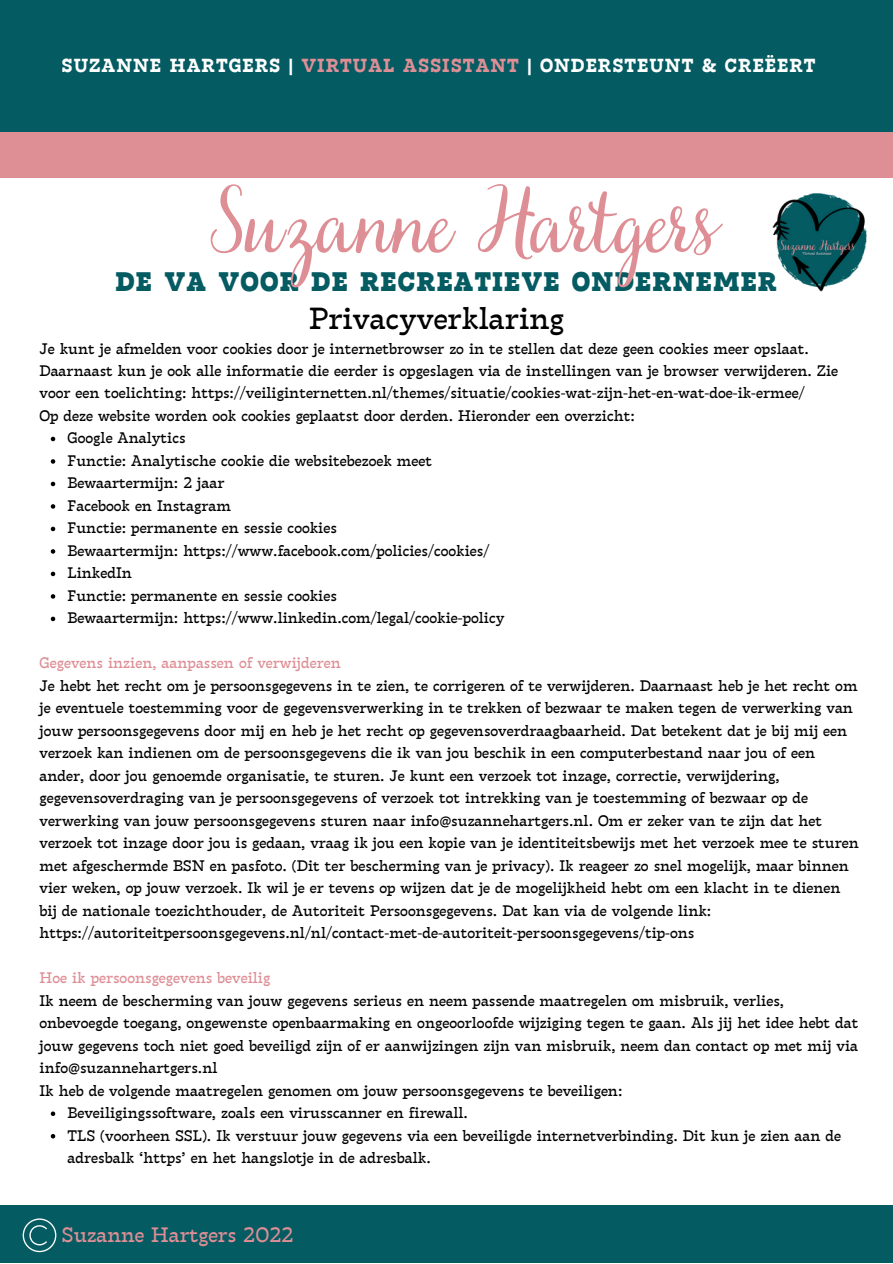
<style>
.page{position:relative;width:893px;height:1264px;background:#fff}
.page>*{position:absolute;margin:0;border:0;box-sizing:border-box;transform-origin:0 0}
.t1{font:83.85px "Very Berry Pro";color:#de8e95}
.t2{font:33px "Tarif";color:#000}
.t3{font:800 28.95px "Tarif";letter-spacing:.04em;color:#045b62}
.t4{font:22.5px "Tarif";color:#de8e95}
.t5{font:700 20.4px "Tarif";letter-spacing:.05em;color:#fff}
.t6{font:16.5px/22.5px "Tarif";color:#000}
.t7{font:16.5px "Tarif";color:#de8e95}
.s1{color:#de8e95}
</style>
<div class="page">
<div style="left:0;top:9px;width:892px;height:168px;background:#de8e95"></div>
<div style="left:0;top:0;width:892px;height:132px;background:#045b62"></div>
<div style="left:0;top:1205px;width:892px;height:57px;background:#045b62"></div>
<img style="left:733px;top:177px;width:159px;height:115px">
<svg style="left:51px;top:437px;width:4px;height:4px"></svg>
<svg style="left:51px;top:459px;width:4px;height:4px"></svg>
<svg style="left:51px;top:481px;width:4px;height:5px"></svg>
<svg style="left:51px;top:504px;width:4px;height:4px"></svg>
<svg style="left:51px;top:526px;width:4px;height:5px"></svg>
<svg style="left:51px;top:549px;width:4px;height:4px"></svg>
<svg style="left:51px;top:571px;width:4px;height:5px"></svg>
<svg style="left:51px;top:594px;width:4px;height:4px"></svg>
<svg style="left:51px;top:616px;width:4px;height:5px"></svg>
<svg style="left:51px;top:1111px;width:4px;height:4px"></svg>
<svg style="left:51px;top:1134px;width:4px;height:4px"></svg>
<svg style="left:23px;top:1218px;width:33px;height:34px"></svg>
<p class="t5" style="left:62px;top:54px;width:755px">SUZANNE HARTGERS | <span class="s1">VIRTUAL ASSISTANT</span> | ONDERSTEUNT &amp; CREËERT</p>
<h1 class="t1" style="left:209px;top:166px;width:507px">Suzanne Hartgers</h1>
<h2 class="t2" style="left:309px;top:299px;width:256px">Privacyverklaring</h2>
<h3 class="t3" style="left:115px;top:264px;width:663px">DE VA VOOR DE RECREATIEVE ONDERNEMER</h3>
<p class="t6" style="left:40px;top:337px;width:800px">Je kunt je afmelden voor cookies door je internetbrowser zo in te stellen dat deze geen cookies meer opslaat.<br>Daarnaast kun je ook alle informatie die eerder is opgeslagen via de instellingen van je browser verwijderen. Zie voor een toelichting: https://veiliginternetten.nl/themes/situatie/cookies-wat-zijn-het-en-wat-doe-ik-ermee/<br>Op deze website worden ook cookies geplaatst door derden. Hieronder een overzicht:</p>
<p class="t6" style="left:68px;top:427px;width:438px">Google Analytics<br>Functie: Analytische cookie die websitebezoek meet Bewaartermijn: 2 jaar<br>Facebook en Instagram<br>Functie: permanente en sessie cookies<br>Bewaartermijn: https://www.facebook.com/policies/cookies/ LinkedIn<br>Functie: permanente en sessie cookies<br>Bewaartermijn: https://www.linkedin.com/legal/cookie-policy</p>
<p class="t7" style="left:40px;top:653px;width:303px">Gegevens inzien, aanpassen of verwijderen</p>
<p class="t6" style="left:40px;top:674px;width:820px">Je hebt het recht om je persoonsgegevens in te zien, te corrigeren of te verwijderen. Daarnaast heb je het recht om je eventuele toestemming voor de gegevensverwerking in te trekken of bezwaar te maken tegen de verwerking van jouw persoonsgegevens door mij en heb je het recht op gegevensoverdraagbaarheid. Dat betekent dat je bij mij een verzoek kan indienen om de persoonsgegevens die ik van jou beschik in een computerbestand naar jou of een ander, door jou genoemde organisatie, te sturen. Je kunt een verzoek tot inzage, correctie, verwijdering, gegevensoverdraging van je persoonsgegevens of verzoek tot intrekking van je toestemming of bezwaar op de verwerking van jouw persoonsgegevens sturen naar info@suzannehartgers.nl. Om er zeker van te zijn dat het verzoek tot inzage door jou is gedaan, vraag ik jou een kopie van je identiteitsbewijs met het verzoek mee te sturen met afgeschermde BSN en pasfoto. (Dit ter bescherming van je privacy). Ik reageer zo snel mogelijk, maar binnen vier weken, op jouw verzoek. Ik wil je er tevens op wijzen dat je de mogelijkheid hebt om een klacht in te dienen bij de nationale toezichthouder, de Autoriteit Persoonsgegevens. Dat kan via de volgende link: https://autoriteitpersoonsgegevens.nl/nl/contact-met-de-autoriteit-persoonsgegevens/tip-ons</p>
<p class="t7" style="left:40px;top:968px;width:232px">Hoe ik persoonsgegevens beveilig</p>
<p class="t6" style="left:40px;top:989px;width:820px">Ik neem de bescherming van jouw gegevens serieus en neem passende maatregelen om misbruik, verlies, onbevoegde toegang, ongewenste openbaarmaking en ongeoorloofde wijziging tegen te gaan. Als jij het idee hebt dat jouw gegevens toch niet goed beveiligd zijn of er aanwijzingen zijn van misbruik, neem dan contact op met mij via info@suzannehartgers.nl<br>Ik heb de volgende maatregelen genomen om jouw persoonsgegevens te beveiligen:</p>
<p class="t6" style="left:68px;top:1101px;width:775px">Beveiligingssoftware, zoals een virusscanner en firewall.<br>TLS (voorheen SSL). Ik verstuur jouw gegevens via een beveiligde internetverbinding. Dit kun je zien aan de adresbalk ‘https’ en het hangslotje in de adresbalk.</p>
<h3 class="t4" style="left:62px;top:1221px;width:233px">Suzanne Hartgers 2022</h3>
</div>
